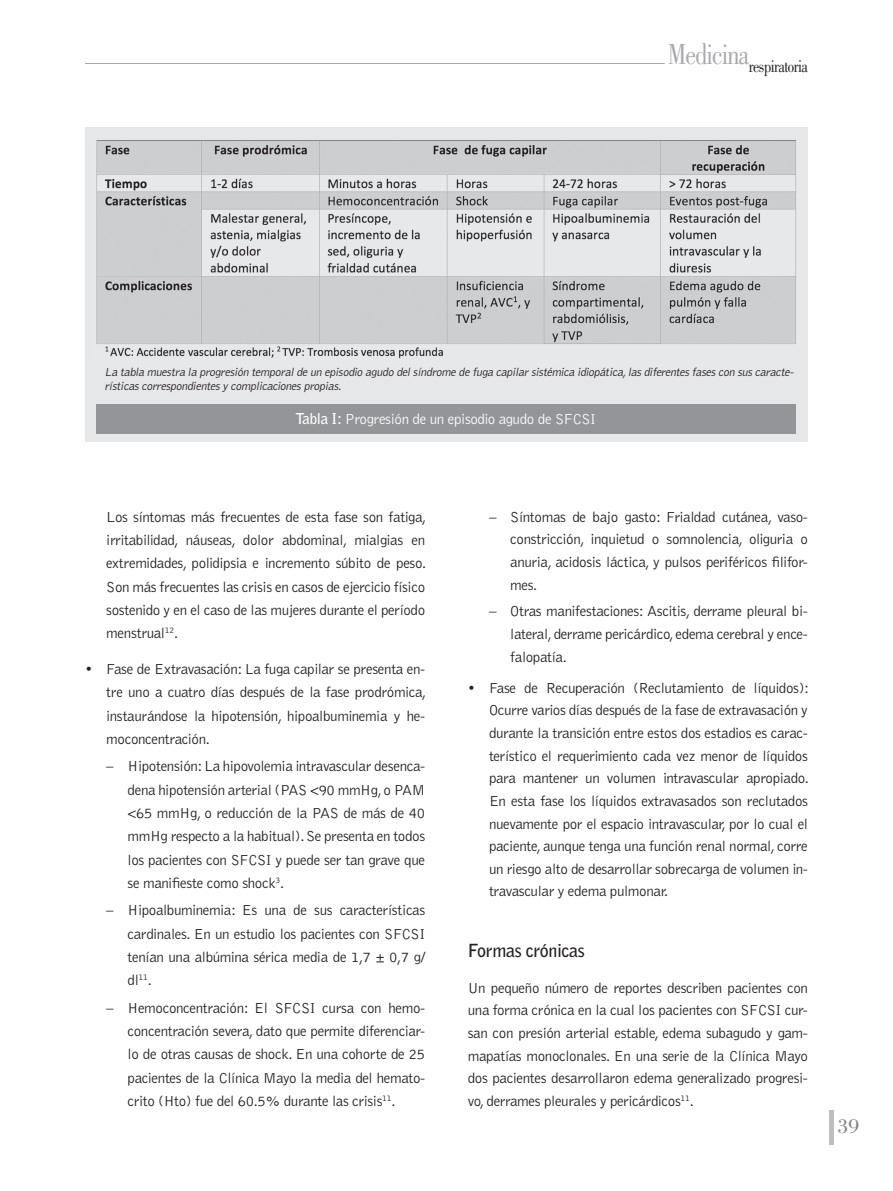
<style>
.page{position:relative;width:893px;height:1191px;background:#fff}
.page>*{position:absolute;margin:0;border:0;box-sizing:border-box;transform-origin:0 0}
.t1{font:21px "Bodoni";color:#808285}
.t2{font:18px "Bodoni";letter-spacing:-.035em;color:#231f20;scale:.8 1}
.t3{font:700 18px "Bell Gothic";letter-spacing:-.025em;color:#231f20}
.t4{font:300 15px/23.2px "Bell Gothic";letter-spacing:-.025em;color:#231f20;text-align:justify}
.t5{font:300 15px "Bell Gothic";letter-spacing:-.025em;color:#fff}
.t6{font:italic 300 12px/14.4px "Bell Gothic";color:#231f20}
.s1{font-weight:700}
</style>
<div class="page">
<hr style="left:85px;top:63px;width:580px;height:1px;background:#a8a9ad">
<svg style="left:829px;top:1110px;width:4px;height:34px"></svg>
<div style="left:85px;top:128px;width:723px;height:314px;background:#e6e7e9"></div>
<img style="left:96px;top:140px;width:700px;height:219px">
<div style="left:96px;top:404px;width:700px;height:29px;background:#939598"></div>
<p class="t2" style="left:668px;top:56px;width:177px"><sup>Medicina</sup>respiratoria</p>
<p class="t6" style="left:105px;top:365px;width:693px">La tabla muestra la progresión temporalde un episodio agudo delsíndrome de fuga capilarsistémica idiopática,lasdiferentesfasescon suscaracte&shy;rísticascorrespondientesy complicacionespropias.</p>
<p class="t5" style="left:295px;top:411px;width:302px"><span class="s1">Tabla I:</span> Progresión de un episodio agudo de SFCSI</p>
<p class="t4" style="left:106px;top:505px;width:322px">Los síntomas más frecuentes de esta fase son fatiga, irritabilidad, náuseas, dolor abdominal, mialgias en extremidades, polidipsia e incremento súbito de peso.<br>Son más frecuentes las crisis en casos de ejercicio físico sostenido y en el caso de las mujeres durante el período menstrual<sup>12</sup>.</p>
<p class="t4" style="left:106px;top:658px;width:322px;text-indent:-21px">• Fase de Extravasación: La fuga capilar se presenta en&shy;tre uno a cuatro días después de la fase prodrómica, instaurándose la hipotensión, hipoalbuminemia y he&shy;moconcentración.</p>
<p class="t4" style="left:128px;top:755px;width:299px;text-indent:-21px">– Hipotensión: La hipovolemia intravascular desenca&shy;dena hipotensión arterial (PAS &lt;90 mmHg, o PAM &lt;65 mmHg, o reducción de la PAS de más de 40 mmHg respecto a la habitual). Se presenta en todos los pacientes con SFCSI y puede ser tan grave que se manifieste como shock<sup>3</sup>.</p>
<p class="t4" style="left:128px;top:899px;width:299px;text-indent:-21px">– Hipoalbuminemia: Es una de sus características cardinales. En un estudio los pacientes con SFCSI tenían una albúmina sérica media de 1,7 ± 0,7 g/ dl<sup>11</sup>.</p>
<p class="t4" style="left:128px;top:996px;width:299px;text-indent:-21px">– Hemoconcentración: El SFCSI cursa con hemo&shy;concentración severa, dato que permite diferenciar&shy;lo de otras causas de shock. En una cohorte de 25 pacientes de la Clínica Mayo la media del hemato&shy;crito (Hto) fue del 60.5% durante las crisis<sup>11</sup>.</p>
<p class="t4" style="left:510px;top:506px;width:299px;line-height:22.6px;text-indent:-21px">– Síntomas de bajo gasto: Frialdad cutánea, vaso&shy;constricción, inquietud o somnolencia, oliguria o anuria, acidosis láctica, y pulsos periféricos filifor&shy;mes.</p>
<p class="t4" style="left:510px;top:600px;width:299px;line-height:22.6px;text-indent:-21px">– Otras manifestaciones: Ascitis, derrame pleural bi&shy;lateral, derrame pericárdico, edema cerebral y ence&shy;falopatía.</p>
<p class="t4" style="left:489px;top:677px;width:322px;line-height:22.6px;text-indent:-21px">• Fase de Recuperación (Reclutamiento de líquidos):<br>Ocurre varios días después de la fase de extravasación y durante la transición entre estos dos estadios es carac&shy;terístico el requerimiento cada vez menor de líquidos para mantener un volumen intravascular apropiado.<br>En esta fase los líquidos extravasados son reclutados nuevamente por el espacio intravascular, por lo cual el paciente, aunque tenga una función renal normal, corre un riesgo alto de desarrollar sobrecarga de volumen in&shy;travascular y edema pulmonar.</p>
<p class="t3" style="left:468px;top:940px;width:118px">Formas crónicas</p>
<p class="t4" style="left:468px;top:976px;width:342px;line-height:22.6px">Un pequeño número de reportes describen pacientes con una forma crónica en la cual los pacientes con SFCSI cur&shy;san con presión arterial estable, edema subagudo y gam&shy;mapatías monoclonales. En una serie de la Clínica Mayo dos pacientes desarrollaron edema generalizado progresi&shy;vo, derrames pleurales y pericárdicos<sup>11</sup>.</p>
<h1 class="t1" style="left:838px;top:1114px;width:22px">39</h1>
</div>
